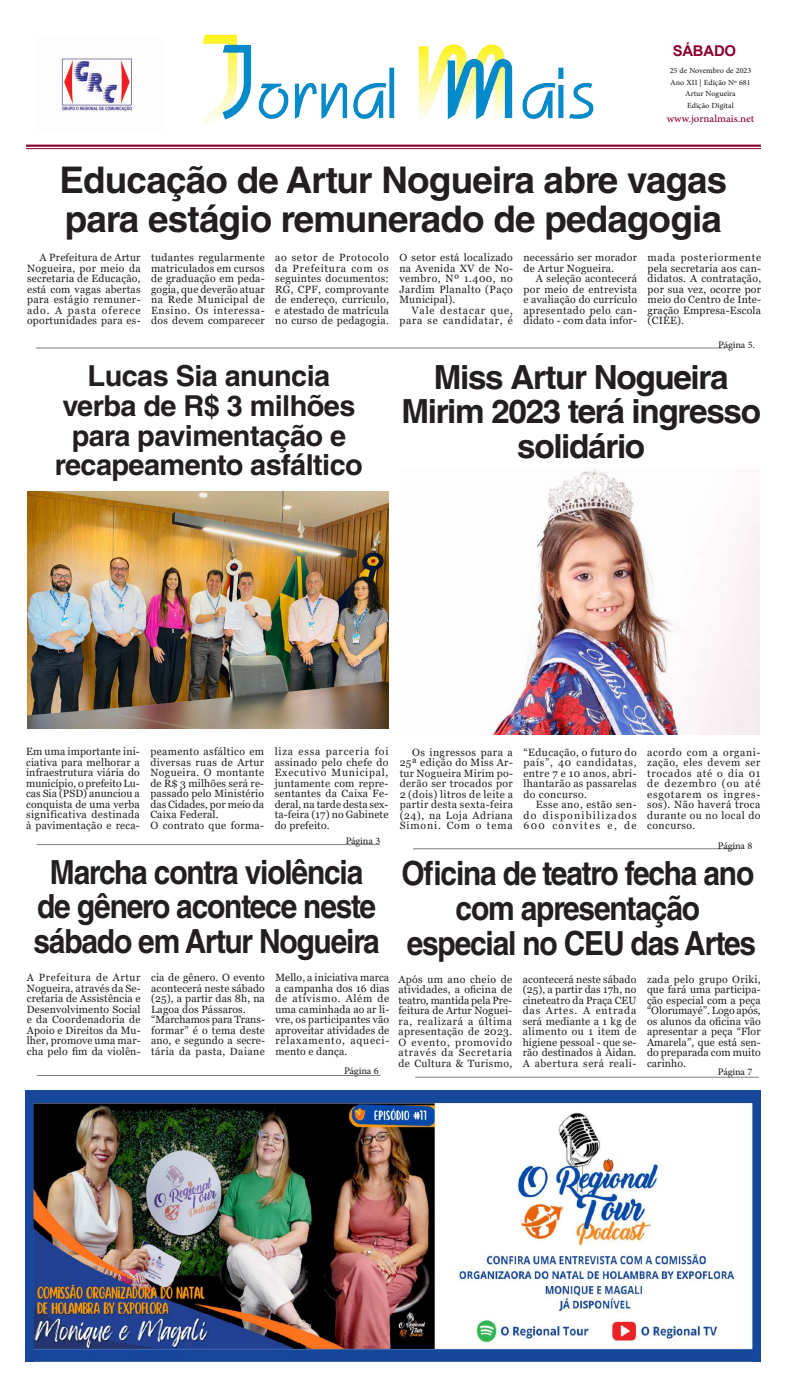
<style>
.page{position:relative;width:787px;height:1389px;background:#fff}
.page>*{position:absolute;margin:0;border:0;box-sizing:border-box;transform-origin:0 0}
.t1{font:700 36.75px/39.4px "Helvetica LT Std";letter-spacing:-.02em;color:#231f20}
.t2{font:700 33.25px/35px "Helvetica LT Std";letter-spacing:-.04em;color:#231f20;text-align:center;scale:.9 1}
.t3{font:700 33.25px/34.1px "Helvetica LT";letter-spacing:-.04em;color:#231f20;text-align:center}
.t4{font:700 28.88px/29.8px "Helvetica LT Std";letter-spacing:-.02em;color:#231f20;text-align:center}
.t5{font:14.88px "Adobe Arabic";color:#8b012f}
.t6{font:700 14.88px "Arial";letter-spacing:-.015em;color:#8b012f}
.t7{font:14px "Adobe Arabic";letter-spacing:-.01em;color:#231f20}
.t8{font:10.94px/11.4px "Adobe Arabic";color:#231f20;text-align:center}
.t9{font:10.5px/10.5px "Georgia";letter-spacing:.02em;color:#231f20;text-align:justify}
.t10{font:10.5px/10.5px "Georgia";letter-spacing:.065em;color:#231f20;text-align:right}
</style>
<div class="page">
<hr style="left:26px;top:145px;width:734px;height:2px;background:#8b012f">
<hr style="left:26px;top:148px;width:734px;height:1px;background:#8b012f">
<img style="left:202px;top:34px;width:392px;height:89px">
<img style="left:61px;top:58px;width:71px;height:54px">
<hr style="left:36px;top:348px;width:688px;height:1px;background:#7f7f7f">
<hr style="left:413px;top:849px;width:322px;height:1px;background:#7f7f7f">
<hr style="left:415px;top:1077px;width:343px;height:1px;background:#7f7f7f">
<hr style="left:37px;top:844px;width:343px;height:1px;background:#7f7f7f">
<hr style="left:37px;top:1075px;width:343px;height:1px;background:#7f7f7f">
<img style="left:26px;top:1091px;width:734px;height:271px">
<img style="left:27px;top:492px;width:361px;height:237px">
<img style="left:492px;top:469px;width:267px;height:265px">
<h3 class="t6" style="left:672px;top:40px;width:65px">SÁBADO</h3>
<p class="t8" style="left:669px;top:64px;width:83px">25 de Novembro de 2023<br>Ano XII | Edição Nº 681<br>Artur Nogueira<br>Edição Digital</p>
<h3 class="t5" style="left:666px;top:108px;width:89px">www.jornalmais.net</h3>
<h1 class="t1" style="left:59px;top:160px;width:669px">Educação de Artur Nogueira abre vagas para estágio remunerado de pedagogia</h1>
<p class="t9" style="left:27px;top:252px;width:115px;text-indent:12px">A Prefeitura de Artur Nogueira, por meio da secretaria de Educação, está com vagas abertas para estágio remuner&shy;ado. A pasta oferece oportunidades para es-</p>
<p class="t9" style="left:151px;top:252px;width:115px">tudantes regularmente matriculados em cursos de graduação em peda&shy;gogia, que deverão atuar na Rede Municipal de Ensino. Os interessa&shy;dos devem comparecer</p>
<p class="t9" style="left:275px;top:252px;width:115px">ao setor de Protocolo da Prefeitura com os seguintes documentos:<br>RG, CPF, comprovante de endereço, currículo, e atestado de matrícula no curso de pedagogia.</p>
<p class="t9" style="left:399px;top:252px;width:115px">O setor está localizado na Avenida XV de No&shy;vembro, Nº 1.400, no Jardim Planalto (Paço Municipal).</p>
<p class="t9" style="left:523px;top:252px;width:115px">necessário ser morador de Artur Nogueira.</p>
<p class="t9" style="left:523px;top:273px;width:115px;text-indent:12px">A seleção acontecerá por meio de entrevista e avaliação do currículo apresentado pelo can&shy;didato - com data infor-</p>
<p class="t9" style="left:647px;top:252px;width:115px">mada posteriormente pela secretaria aos can&shy;didatos. A contratação, por sua vez, ocorre por meio do Centro de Inte&shy;gração Empresa-Escola (CIEE).</p>
<p class="t10" style="left:399px;top:305px;width:115px">Vale destacar que, para se candidatar, é</p>
<h3 class="t4" style="left:55px;top:361px;width:309px">Lucas Sia anuncia verba de R$ 3 milhões para pavimentação e recapeamento asfáltico</h3>
<h3 class="t7" style="left:718px;top:335px;width:38px">Página 5.</h3>
<h2 class="t3" style="left:401px;top:360px;width:361px">Miss Artur Nogueira<br>Mirim 2023 terá ingresso solidário</h2>
<p class="t9" style="left:26px;top:746px;width:115px">Em uma importante ini&shy;ciativa para melhorar a infraestrutura viária do município, o prefeito Lu&shy;cas Sia (PSD) anunciou a conquista de uma verba significativa destinada à pavimentação e reca-</p>
<p class="t9" style="left:150px;top:746px;width:115px;text-align:left">peamento asfáltico em diversas ruas de Artur<br>Nogueira. O montante de R$ 3 milhões será re&shy;passado pelo Ministério das Cidades, por meio da<br>Caixa Federal.<br>O contrato que forma-</p>
<p class="t9" style="left:274px;top:746px;width:115px">liza essa parceria foi assinado pelo chefe do Executivo Municipal, juntamente com repre&shy;sentantes da Caixa Fe&shy;deral, na tarde desta sex&shy;ta-feira (17) no Gabinete do prefeito.</p>
<h3 class="t7" style="left:345px;top:831px;width:36px">Página 3</h3>
<h2 class="t2" style="left:33px;top:855px;width:386px;line-height:34.1px">Marcha contra violência de gênero acontece neste sábado em Artur Nogueira</h2>
<p class="t9" style="left:27px;top:972px;width:115px">A Prefeitura de Artur Nogueira, através da Se&shy;cretaria de Assistência e Desenvolvimento Social e da Coordenadoria de Apoio e Direitos da Mu&shy;lher, promove uma mar&shy;cha pelo fim da violên-</p>
<p class="t9" style="left:151px;top:972px;width:115px;text-align:left">cia de gênero. O evento acontecerá neste sábado (25), a partir das 8h, na<br>Lagoa dos Pássaros. “Marchamos para Trans&shy;formar” é o tema deste ano, e segundo a secre&shy;tária da pasta, Daiane</p>
<p class="t9" style="left:275px;top:972px;width:115px">Mello, a iniciativa marca a campanha dos 16 dias de ativismo. Além de uma caminhada ao ar li&shy;vre, os participantes vão aproveitar atividades de relaxamento, aqueci&shy;mento e dança.</p>
<h3 class="t7" style="left:344px;top:1061px;width:36px">Página 6</h3>
<p class="t9" style="left:399px;top:747px;width:115px;text-indent:12px">Os ingressos para a 25ª edição do Miss Ar&shy;tur Nogueira Mirim po&shy;derão ser trocados por 2 (dois) litros de leite a partir desta sexta-feira (24), na Loja Adriana Simoni. Com o tema</p>
<p class="t9" style="left:523px;top:747px;width:115px">“Educação, o futuro do país”, 40 candidatas, entre 7 e 10 anos, abri&shy;lhantarão as passarelas do concurso.</p>
<p class="t9" style="left:523px;top:800px;width:115px;text-indent:12px">Esse ano, estão sen&shy;do disponibilizados 600 convites e, de</p>
<p class="t9" style="left:647px;top:747px;width:115px">acordo com a organi&shy;zação, eles devem ser trocados até o dia 01 de dezembro (ou até esgotarem os ingres&shy;sos). Não haverá troca durante ou no local do concurso.</p>
<h3 class="t7" style="left:717px;top:836px;width:36px">Página 8</h3>
<h2 class="t2" style="left:401px;top:855px;width:395px">Oficina de teatro fecha ano com apresentação especial no CEU das Artes</h2>
<p class="t9" style="left:398px;top:974px;width:115px">Após um ano cheio de atividades, a oficina de teatro, mantida pela Pre&shy;feitura de Artur Noguei&shy;ra, realizará a última apresentação de 2023.<br>O evento, promovido através da Secretaria de Cultura &amp; Turismo,</p>
<p class="t9" style="left:522px;top:974px;width:115px">acontecerá neste sábado (25), a partir das 17h, no cineteatro da Praça CEU das Artes. A entrada será mediante a 1 kg de alimento ou 1 item de higiene pessoal - que se&shy;rão destinados à Aidan.<br>A abertura será reali-</p>
<p class="t9" style="left:646px;top:974px;width:115px">zada pelo grupo Oriki, que fará uma participa&shy;ção especial com a peça “Olorumayé”. Logo após, os alunos da oficina vão apresentar a peça “Flor Amarela”, que está sen&shy;do preparada com muito carinho.</p>
<h3 class="t7" style="left:717px;top:1062px;width:36px">Página 7</h3>
</div>
